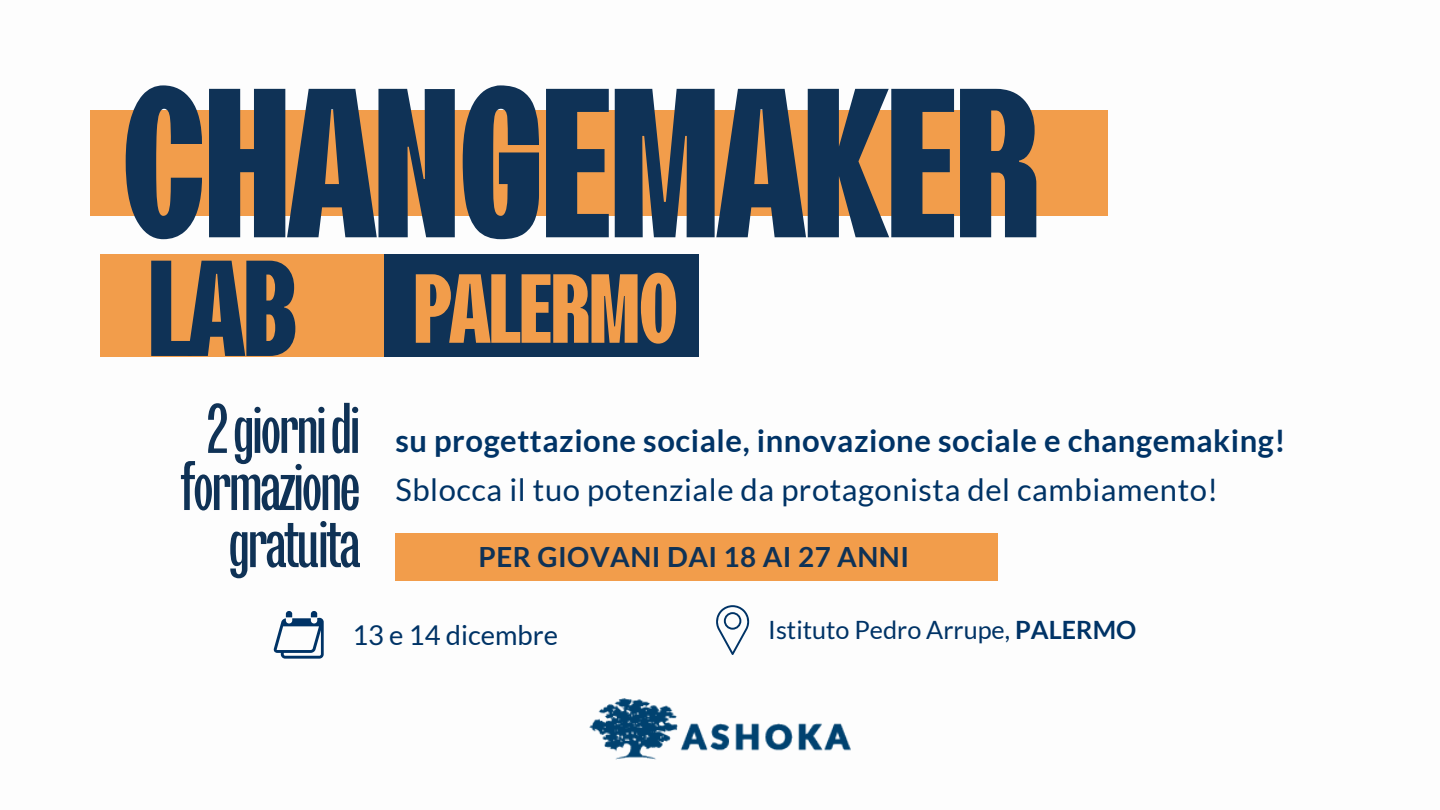
<style>
.page{position:relative;width:1440px;height:810px;background:#fff}
.page>*{position:absolute;margin:0;border:0;box-sizing:border-box;transform-origin:0 0}
.t1{font:700 condensed 212.1px "Lazord";letter-spacing:-.05em;color:#0f3256}
.t2{font:700 condensed 136.1px "Lazord";color:#0f3256}
.t3{font:700 condensed 97.8px "Lazord";letter-spacing:-.05em;color:#f29d4b}
.t4{font:condensed 69.6px/57.1px "Lazord";letter-spacing:-.05em;color:#0f3256;text-align:right}
.t5{font:700 31px/49.1px "Lato";letter-spacing:.02em;color:#036}
.t6{font:700 27.8px "Lato";letter-spacing:.02em;color:#0f3256}
.t7{font:27.3px "Lato";color:#036}
.t8{font:25.2px "Lato";color:#036}
.s1{font-weight:400}
.s2{font-weight:700}
</style>
<div class="page">
<div style="left:90px;top:111px;width:1018px;height:105px;background:#f29d4b"></div>
<div style="left:369px;top:254px;width:330px;height:103px;background:#0f3256"></div>
<div style="left:100px;top:254px;width:284px;height:103px;background:#f29d4b"></div>
<svg style="left:274px;top:611px;width:50px;height:48px"></svg>
<svg style="left:716px;top:605px;width:34px;height:50px"></svg>
<img style="left:589px;top:698px;width:262px;height:62px">
<div style="left:395px;top:533px;width:603px;height:48px;background:#f29d4b"></div>
<h1 class="t1" style="left:118px;top:55px;width:927px">CHANGEMAKER</h1>
<h6 class="t2" style="left:145px;top:239px;width:157px">LAB</h6>
<h5 class="t4" style="left:180px;top:400px;width:183px">2giornidi formazione gratuita</h5>
<p class="t3" style="left:411px;top:259px;width:271px">PALERMO</p>
<p class="t5" style="left:395px;top:415px;width:892px">su progettazione sociale, innovazione sociale e changemaking!<br><span class="s1">Sblocca il tuo potenziale da protagonista del cambiamento!</span></p>
<p class="t6" style="left:479px;top:540px;width:432px">PER GIOVANI DAI 18 AI 27 ANNI</p>
<h2 class="t7" style="left:352px;top:618px;width:207px">13 e 14 dicembre</h2>
<h3 class="t8" style="left:768px;top:614px;width:369px">Istituto Pedro Arrupe, <span class="s2">PALERMO</span></h3>
</div>
